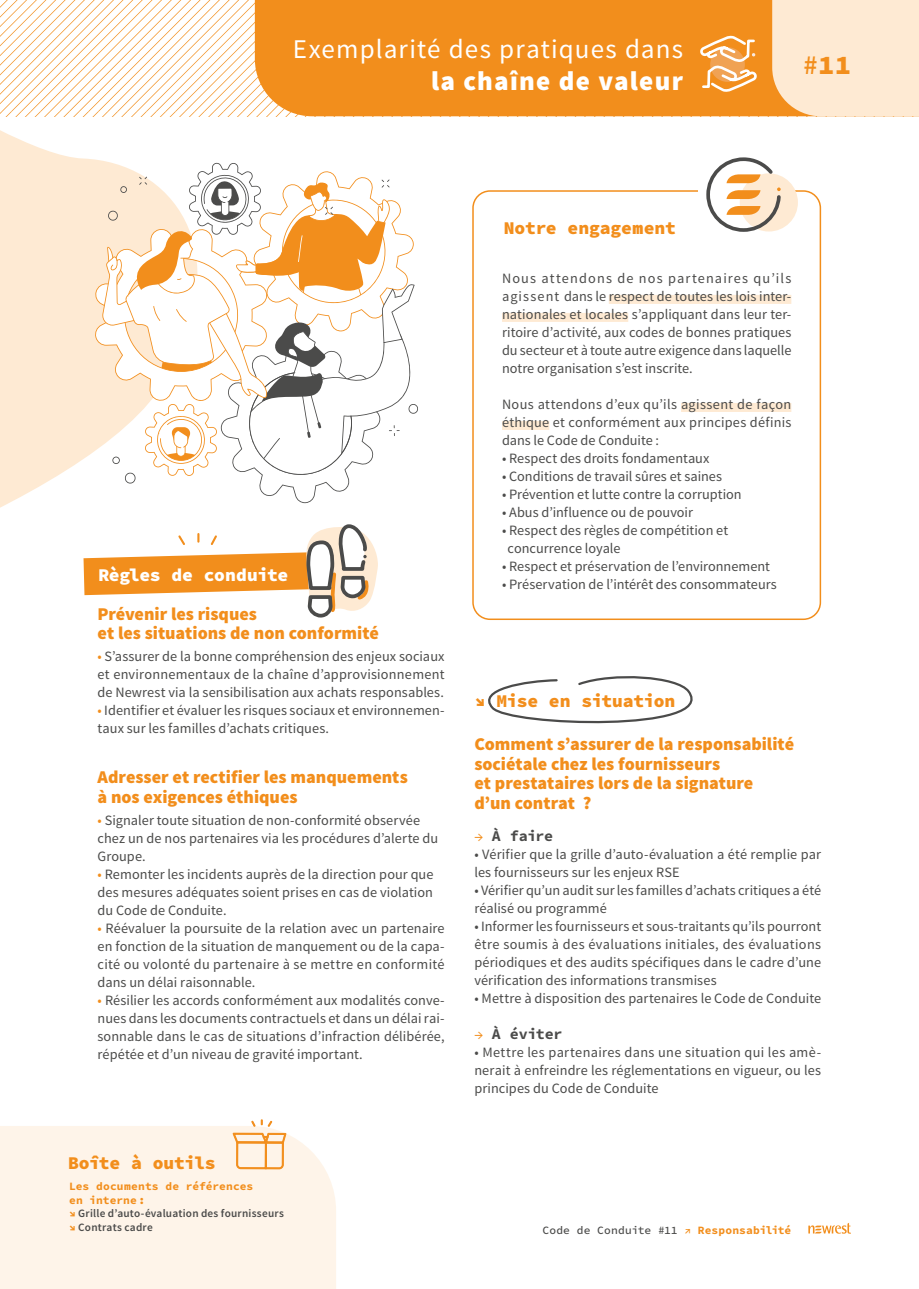
<style>
.page{position:relative;width:919px;height:1289px;background:#fff}
.page>*{position:absolute;margin:0;border:0;box-sizing:border-box;transform-origin:0 0}
.t1{font:27px/32.4px "Source Sans Pro";letter-spacing:.04em;color:#fff;text-align:right}
.t2{font:27px "Source Code Variable";color:#f28e1c}
.Chapeaux___Titres_-_FR{font:900 18px/19.5px "Source Sans Pro";color:#f28e1c}
.Chapeaux___Titres_-_FR-2{font:18px "Source Code Variable";letter-spacing:-.01em;color:#f28e1c}
.Chapeaux___Titres_-_FR-3{font:18px "Source Code Variable";letter-spacing:-.015em;color:#fff}
.Courant_-_FR{font:15px "Source Code Variable";letter-spacing:-.02em;color:#4b4b4a}
.Courant_-_FR-2{font:14.25px/18px "Source Sans Pro";letter-spacing:.005em;color:#4b4b4a;text-align:justify}
.Chapeaux___Titres_-_FR-4{font:14.25px/18px "Source Sans Pro";letter-spacing:.005em;color:#4b4b4a;text-align:justify}
.Courant_-_FR____sans_retrait{font:14.25px/18px "Source Sans Pro";color:#4b4b4a;text-align:justify}
.Courant_-_FR____sans_retrait-2{font:600 11.25px "Source Sans Pro";letter-spacing:.02em;color:#4b4b4a}
.Courant_-_FR____sans_retrait-3{font:11.25px/13.5px "Source Code Variable";letter-spacing:.01em;color:#f28e1c}
.t3{font:11.25px "Source Code Variable";letter-spacing:.005em;color:#4b4b4a}
.s1{font-weight:900}
.s2{color:#f28e1c}
.s3{font-family:"Source Code Variable";font-weight:400;color:#f28e1c}
.s4{font-size:14.25px;color:#f28e1c}
</style>
<div class="page">
<div style="left:0;top:1126px;width:336px;height:162px;background:#fef4e9"></div>
<div style="left:255px;top:0;width:517px;height:116px;background:#f28e1c"></div>
<div style="left:772px;top:0;width:146px;height:116px;background:#feead3"></div>
<svg style="left:698px;top:0;width:60px;height:95px;background:#f3a043"></svg>
<svg style="left:0;top:0;width:240px;height:508px"></svg>
<div style="left:472px;top:190px;width:349px;height:430px;border:2px solid #f28e1c;border-radius:17px"></div>
<div style="left:697px;top:179px;width:88px;height:55px;background:#fff"></div>
<div style="left:739px;top:173px;width:58px;height:58px;background:#feead3;border-radius:50%"></div>
<svg style="left:706px;top:157px;width:76px;height:75px"></svg>
<div style="left:608px;top:295px;width:183px;height:9px;background:#feead3"></div>
<div style="left:502px;top:313px;width:126px;height:9px;background:#feead3"></div>
<div style="left:681px;top:403px;width:110px;height:9px;background:#feead3"></div>
<div style="left:502px;top:421px;width:47px;height:9px;background:#feead3"></div>
<svg style="left:232px;top:1119px;width:55px;height:169px;background:#fdeedd"></svg>
<svg style="left:488px;top:676px;width:205px;height:48px"></svg>
<svg style="left:83px;top:162px;width:335px;height:456px"></svg>
<svg style="left:808px;top:1223px;width:42px;height:10px"></svg>
<p class="t1" style="left:293px;top:33px;width:392px">Exemplarité des pratiques dans <span class="s1">la chaîne de valeur</span></p>
<p class="t2" style="left:802px;top:45px;width:50px">#11</p>
<p class="Chapeaux___Titres_-_FR-3" style="left:98px;top:561px;width:191px">Règles de conduite</p>
<p class="Chapeaux___Titres_-_FR-2" style="left:504px;top:215px;width:174px">Notre engagement</p>
<p class="Courant_-_FR____sans_retrait" style="left:502px;top:269px;width:291px">Nous attendons de nos partenaires qu’ils agissent dans le respect de toutes les lois inter&shy;nationales et locales s’appliquant dans leur ter&shy;ritoire d’activité, aux codes de bonnes pratiques du secteur et à toute autre exigence dans laquelle notre organisation s’est inscrite.</p>
<p class="Courant_-_FR-2" style="left:502px;top:395px;width:291px">Nous attendons d’eux qu’ils agissent de façon éthique et conformément aux principes définis dans le Code de Conduite :</p>
<p class="Courant_-_FR-2" style="left:502px;top:449px;width:209px">• Respect des droits fondamentaux</p>
<p class="Courant_-_FR-2" style="left:502px;top:467px;width:221px">• Conditions de travail sûres et saines</p>
<p class="Courant_-_FR-2" style="left:502px;top:485px;width:241px">• Prévention et lutte contre la corruption</p>
<p class="Courant_-_FR-2" style="left:502px;top:503px;width:192px">• Abus d’influence ou de pouvoir</p>
<p class="Courant_-_FR-2" style="left:507px;top:521px;width:222px;text-indent:-6px">• Respect des règles de compétition et concurrence loyale</p>
<p class="Courant_-_FR-2" style="left:502px;top:557px;width:269px">• Respect et préservation de l’environnement</p>
<p class="Courant_-_FR-2" style="left:502px;top:575px;width:276px">• Préservation de l’intérêt des consommateurs</p>
<p class="Chapeaux___Titres_-_FR" style="left:97px;top:605px;width:283px">Prévenir les risques<br>et les situations de non conformité</p>
<p class="Courant_-_FR-2" style="left:97px;top:647px;width:348px"><span class="s2">•</span> S’assurer de la bonne compréhension des enjeux sociaux et environnementaux de la chaîne d’approvisionnement de Newrest via la sensibilisation aux achats responsables.</p>
<p class="Courant_-_FR-2" style="left:97px;top:701px;width:348px"><span class="s2">•</span> Identifier et évaluer les risques sociaux et environnemen&shy;taux sur les familles d’achats critiques.</p>
<p class="Chapeaux___Titres_-_FR" style="left:97px;top:768px;width:312px">Adresser et rectifier les manquements à nos exigences éthiques</p>
<p class="Chapeaux___Titres_-_FR-4" style="left:97px;top:811px;width:342px;text-align:left"><span class="s2">•</span> Signaler toute situation de non-conformité observée chez un de nos partenaires via les procédures d’alerte du<br>Groupe.</p>
<p class="Chapeaux___Titres_-_FR-4" style="left:97px;top:865px;width:337px"><span class="s2">•</span> Remonter les incidents auprès de la direction pour que des mesures adéquates soient prises en cas de violation du Code de Conduite.</p>
<p class="Chapeaux___Titres_-_FR-4" style="left:97px;top:919px;width:348px"><span class="s2">•</span> Réévaluer la poursuite de la relation avec un partenaire en fonction de la situation de manquement ou de la capa&shy;cité ou volonté du partenaire à se mettre en conformité dans un délai raisonnable.</p>
<p class="Chapeaux___Titres_-_FR-4" style="left:97px;top:991px;width:348px"><span class="s2">•</span> Résilier les accords conformément aux modalités conve&shy;nues dans les documents contractuels et dans un délai rai&shy;sonnable dans le cas de situations d’infraction délibérée, répétée et d’un niveau de gravité important.</p>
<p class="Chapeaux___Titres_-_FR-2" style="left:68px;top:1150px;width:149px">Boîte à outils</p>
<p class="Courant_-_FR____sans_retrait-3" style="left:69px;top:1180px;width:186px">Les documents de références en interne:</p>
<p class="Courant_-_FR____sans_retrait-2" style="left:69px;top:1206px;width:216px"><span class="s3">↘</span> Grille d’auto-évaluation des fournisseurs</p>
<p class="Courant_-_FR____sans_retrait-2" style="left:69px;top:1220px;width:85px"><span class="s3">↘</span> Contrats cadre</p>
<p class="Chapeaux___Titres_-_FR-2" style="left:475px;top:688px;width:202px">↘ Mise en situation</p>
<p class="Chapeaux___Titres_-_FR" style="left:474px;top:735px;width:321px">Comment s’assurer de la responsabilité sociétale chez les fournisseurs<br>et prestataires lors de la signature d’un contrat ?</p>
<p class="Courant_-_FR" style="left:474px;top:825px;width:80px"><span class="s4">→</span> À faire</p>
<p class="Courant_-_FR-2" style="left:474px;top:845px;width:348px">• Vérifier que la grille d’auto-évaluation a été remplie par les fournisseurs sur les enjeux RSE</p>
<p class="Courant_-_FR-2" style="left:474px;top:881px;width:348px">• Vérifier qu’un audit sur les familles d’achats critiques a été réalisé ou programmé</p>
<p class="Courant_-_FR-2" style="left:474px;top:917px;width:348px">• Informer les fournisseurs et sous-traitants qu’ils pourront être soumis à des évaluations initiales, des évaluations périodiques et des audits spécifiques dans le cadre d’une vérification des informations transmises</p>
<p class="Courant_-_FR-2" style="left:474px;top:989px;width:348px">• Mettre à disposition des partenaires le Code de Conduite</p>
<p class="Courant_-_FR" style="left:474px;top:1023px;width:90px"><span class="s4">→</span> À éviter</p>
<p class="Courant_-_FR-2" style="left:474px;top:1043px;width:348px">• Mettre les partenaires dans une situation qui les amè&shy;nerait à enfreindre les réglementations en vigueur, ou les principes du Code de Conduite</p>
<p class="t3" style="left:542px;top:1221px;width:250px">Code de Conduite #11 <span class="s2">↗ Responsabilité</span></p>
</div>
